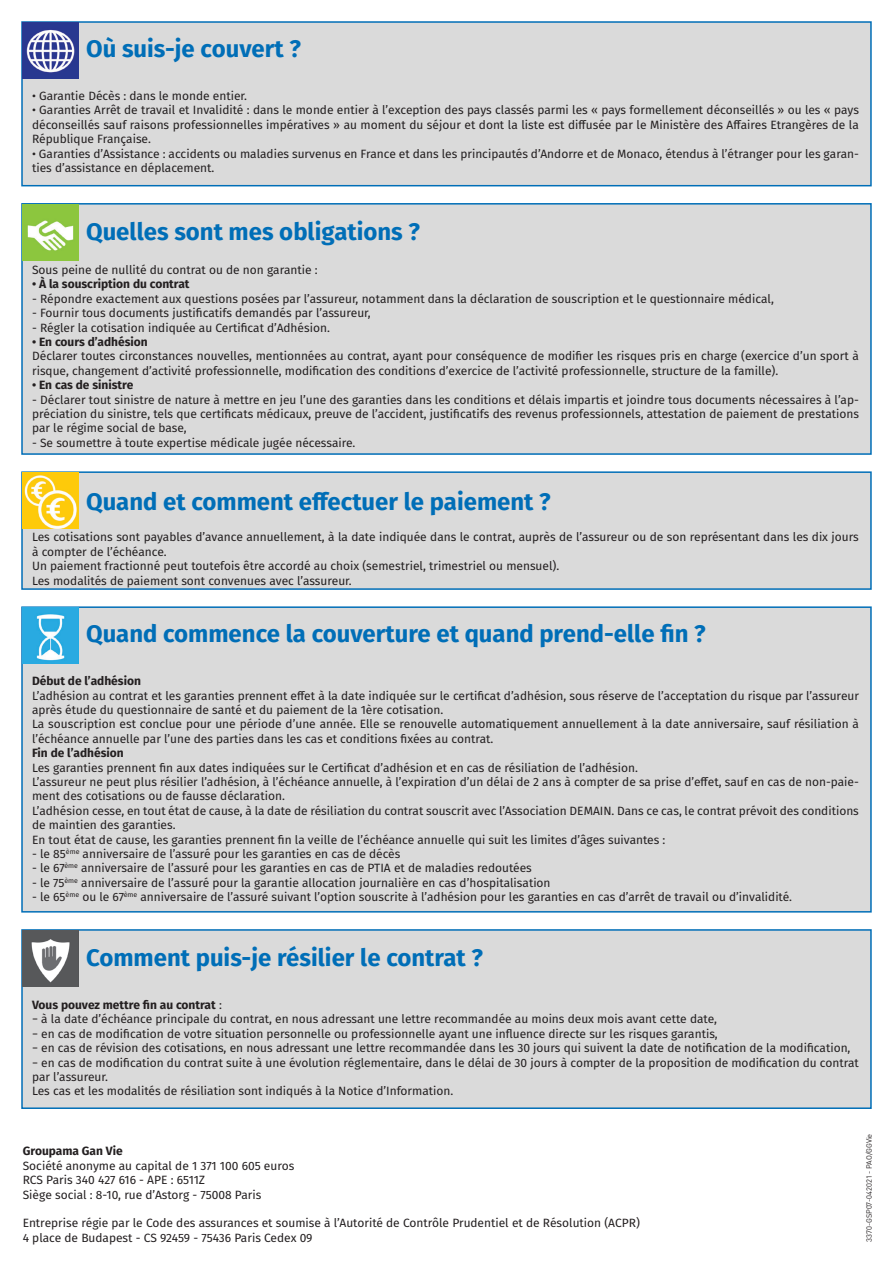
<style>
.page{position:relative;width:893px;height:1263px;background:#fff}
.page>*{position:absolute;margin:0;border:0;box-sizing:border-box;transform-origin:0 0}
.t1{font:700 24px "Fira Sans";color:#006eb7}
.t2{font:12px/14.4px "Fira Sans";color:#231f20}
.t3{font:700 12px "Fira Sans";color:#231f20}
.t4{font:7.5px "DIN Pro";letter-spacing:-.01em;color:#231f20}
.s1{font-weight:400}
</style>
<div class="page">
<div style="left:21px;top:21px;width:851px;height:165px;background:#dadada;border:2px solid #006eb7"></div>
<div style="left:21px;top:203px;width:851px;height:252px;background:#dadada;border:2px solid #006eb7"></div>
<div style="left:21px;top:471px;width:851px;height:119px;background:#dadada;border:2px solid #006eb7"></div>
<div style="left:21px;top:606px;width:851px;height:306px;background:#dadada;border:2px solid #006eb7"></div>
<img style="left:23px;top:23px;width:55px;height:55px">
<img style="left:23px;top:205px;width:55px;height:55px">
<img style="left:23px;top:473px;width:55px;height:55px">
<img style="left:23px;top:608px;width:55px;height:55px">
<div style="left:21px;top:929px;width:851px;height:180px;background:#dadada;border:2px solid #006eb7"></div>
<img style="left:23px;top:931px;width:55px;height:55px">
<p class="t1" style="left:86px;top:29px;width:216px">Où suis-je couvert ?</p>
<p class="t2" style="left:32px;top:88px;width:216px">• Garantie Décès : dans le monde entier.</p>
<p class="t2" style="left:32px;top:103px;width:828px;text-align:justify">• Garanties Arrêt de travail et Invalidité : dans le monde entier à l’exception des pays classés parmi les « pays formellement déconseillés » ou les « pays déconseillés sauf raisons professionnelles impératives » au moment du séjour et dont la liste est diffusée par le Ministère des Affaires Etrangères de la République Française.</p>
<p class="t2" style="left:32px;top:146px;width:828px">• Garanties d’Assistance : accidents ou maladies survenus en France et dans les principautés d’Andorre et de Monaco, étendus à l’étranger pour les garan&shy;ties d’assistance en déplacement.</p>
<p class="t1" style="left:86px;top:211px;width:335px">Quelles sont mes obligations ?</p>
<p class="t2" style="left:32px;top:262px;width:287px">Sous peine de nullité du contrat ou de non garantie :</p>
<p class="t3" style="left:32px;top:274px;width:159px">• À la souscription du contrat</p>
<p class="t2" style="left:32px;top:291px;width:743px">- Répondre exactement aux questions posées par l’assureur, notamment dans la déclaration de souscription et le questionnaire médical,</p>
<p class="t2" style="left:32px;top:305px;width:340px">- Fournir tous documents justificatifs demandés par l’assureur,</p>
<p class="t2" style="left:32px;top:320px;width:299px">- Régler la cotisation indiquée au Certificat d’Adhésion.</p>
<p class="t3" style="left:32px;top:332px;width:117px">• En cours d’adhésion</p>
<p class="t2" style="left:32px;top:349px;width:828px">Déclarer toutes circonstances nouvelles, mentionnées au contrat, ayant pour conséquence de modifier les risques pris en charge (exercice d’un sport à risque, changement d’activité professionnelle, modification des conditions d’exercice de l’activité professionnelle, structure de la famille).</p>
<p class="t3" style="left:32px;top:375px;width:103px">• En cas de sinistre</p>
<p class="t2" style="left:32px;top:392px;width:828px;text-align:justify">- Déclarer tout sinistre de nature à mettre en jeu l’une des garanties dans les conditions et délais impartis et joindre tous documents nécessaires à l’ap&shy;préciation du sinistre, tels que certificats médicaux, preuve de l’accident, justificatifs des revenus professionnels, attestation de paiement de prestations par le régime social de base,</p>
<p class="t2" style="left:32px;top:435px;width:325px">- Se soumettre à toute expertise médicale jugée nécessaire.</p>
<p class="t1" style="left:86px;top:482px;width:466px">Quand et comment effectuer le paiement ?</p>
<p class="t2" style="left:32px;top:530px;width:828px">Les cotisations sont payables d’avance annuellement, à la date indiquée dans le contrat, auprès de l’assureur ou de son représentant dans les dix jours à compter de l’échéance.</p>
<p class="t2" style="left:32px;top:558px;width:529px">Un paiement fractionné peut toutefois être accordé au choix (semestriel, trimestriel ou mensuel).</p>
<p class="t2" style="left:32px;top:573px;width:321px">Les modalités de paiement sont convenues avec l’assureur.</p>
<p class="t1" style="left:86px;top:614px;width:621px">Quand commence la couverture et quand prend-elle fin ?</p>
<p class="t3" style="left:32px;top:671px;width:110px">Début de l’adhésion</p>
<p class="t2" style="left:32px;top:688px;width:828px">L’adhésion au contrat et les garanties prennent effet à la date indiquée sur le certificat d’adhésion, sous réserve de l’acceptation du risque par l’assureur après étude du questionnaire de santé et du paiement de la 1ère cotisation.</p>
<p class="t2" style="left:32px;top:717px;width:828px">La souscription est conclue pour une période d’une année. Elle se renouvelle automatiquement annuellement à la date anniversaire, sauf résiliation à l’échéance annuelle par l’une des parties dans les cas et conditions fixées au contrat.</p>
<p class="t3" style="left:32px;top:743px;width:93px">Fin de l’adhésion</p>
<p class="t2" style="left:32px;top:760px;width:607px">Les garanties prennent fin aux dates indiquées sur le Certificat d’adhésion et en cas de résiliation de l’adhésion.</p>
<p class="t2" style="left:32px;top:774px;width:828px">L’assureur ne peut plus résilier l’adhésion, à l’échéance annuelle, à l’expiration d’un délai de 2 ans à compter de sa prise d’effet, sauf en cas de non-paie&shy;ment des cotisations ou de fausse déclaration.</p>
<p class="t2" style="left:32px;top:803px;width:828px">L’adhésion cesse, en tout état de cause, à la date de résiliation du contrat souscrit avec l’Association DEMAIN. Dans ce cas, le contrat prévoit des conditions de maintien des garanties.</p>
<p class="t2" style="left:32px;top:832px;width:635px">En tout état de cause, les garanties prennent fin la veille de l’échéance annuelle qui suit les limites d’âges suivantes :</p>
<p class="t2" style="left:32px;top:846px;width:370px">- le 85<sup>ème</sup> anniversaire de l’assuré pour les garanties en cas de décès</p>
<p class="t2" style="left:32px;top:861px;width:501px">- le 67<sup>ème</sup> anniversaire de l’assuré pour les garanties en cas de PTIA et de maladies redoutées</p>
<p class="t2" style="left:32px;top:875px;width:520px">- le 75<sup>ème</sup> anniversaire de l’assuré pour la garantie allocation journalière en cas d’hospitalisation</p>
<p class="t2" style="left:32px;top:889px;width:761px">- le 65<sup>ème</sup> ou le 67<sup>ème</sup> anniversaire de l’assuré suivant l’option souscrite à l’adhésion pour les garanties en cas d’arrêt de travail ou d’invalidité.</p>
<p class="t1" style="left:86px;top:937px;width:398px">Comment puis-je résilier le contrat ?</p>
<p class="t3" style="left:32px;top:995px;width:191px">Vous pouvez mettre fin au contrat <span class="s1">:</span></p>
<p class="t2" style="left:32px;top:1012px;width:686px">− à la date d’échéance principale du contrat, en nous adressant une lettre recommandée au moins deux mois avant cette date,</p>
<p class="t2" style="left:32px;top:1026px;width:687px">− en cas de modification de votre situation personnelle ou professionnelle ayant une influence directe sur les risques garantis,</p>
<p class="t2" style="left:32px;top:1040px;width:820px">− en cas de révision des cotisations, en nous adressant une lettre recommandée dans les 30 jours qui suivent la date de notification de la modification,</p>
<p class="t2" style="left:32px;top:1055px;width:828px">− en cas de modification du contrat suite à une évolution réglementaire, dans le délai de 30 jours à compter de la proposition de modification du contrat par l’assureur.</p>
<p class="t2" style="left:32px;top:1084px;width:423px">Les cas et les modalités de résiliation sont indiqués à la Notice d’Information.</p>
<p class="t3" style="left:23px;top:1141px;width:102px">Groupama Gan Vie</p>
<p class="t2" style="left:23px;top:1158px;width:273px">Société anonyme au capital de 1 371 100 605 euros</p>
<p class="t2" style="left:23px;top:1172px;width:184px">RCS Paris 340 427 616 - APE : 6511Z</p>
<p class="t2" style="left:23px;top:1187px;width:240px">Siège social : 8-10, rue d’Astorg - 75008 Paris</p>
<p class="t2" style="left:23px;top:1215px;width:619px">Entreprise régie par le Code des assurances et soumise à l’Autorité de Contrôle Prudentiel et de Résolution (ACPR)</p>
<p class="t2" style="left:23px;top:1230px;width:291px">4 place de Budapest - CS 92459 - 75436 Paris Cedex 09</p>
<p class="t4" style="left:863px;top:1242px;width:110px;rotate:-90deg">3370-GSP07-042021 - PAO/GGVie</p>
</div>
